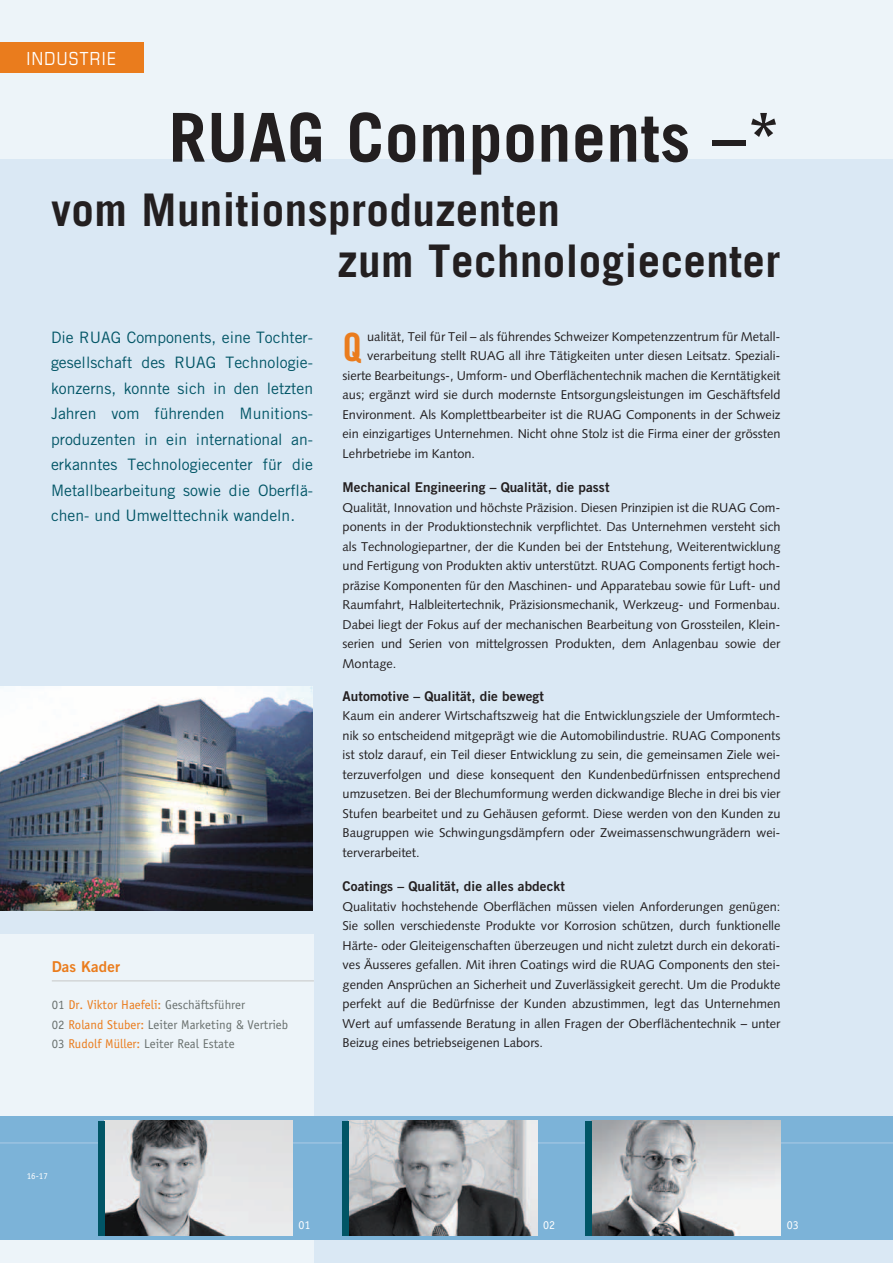
<style>
.page{position:relative;width:893px;height:1263px;background:#dae8f4}
.page>*{position:absolute;margin:0;border:0;box-sizing:border-box;transform-origin:0 0}
.t1{font:700 67.5px "Trade Gothic";letter-spacing:.01em;color:#231f20}
.t2{font:700 45px "Trade Gothic";letter-spacing:.01em;color:#231f20}
.Grundtext_2sp{font:39px "Trade Gothic Bold Cond Twenty";color:#ea7c1d}
.t3{font:condensed 18px "Eurostile";letter-spacing:.075em;color:#fff}
.Lead{font:15.75px/25.5px "Trade Gothic";color:#015566;text-align:justify}
.Grundtext_2sp-2{font:15px "Trade Gothic Bold Two";letter-spacing:.01em;color:#ea7c1d}
.Grundtext_2sp-3{font:13.5px "Trade Gothic Bold Two";letter-spacing:.005em;color:#231f20}
.Grundtext_2sp-4{font:12.75px/19.5px "Syntax";color:#231f20;text-align:justify}
.t4{font:12.75px "Officina Sans";color:#6a716f}
.t5{font:12px "Officina Sans";color:#fff}
.t6{font:9px "Officina Sans";color:#fff}
.s1{color:#ea7c1d}
</style>
<div class="page">
<div style="left:0;top:935px;width:314px;height:328px;background:#edf4f9"></div>
<div style="left:0;top:0;width:893px;height:158px;background:#edf4f9"></div>
<div style="left:0;top:1116px;width:893px;height:123px;background:#7cb3d8"></div>
<hr style="left:0;top:1142px;width:893px;height:2px;background:#9cc3e1">
<div style="left:0;top:42px;width:143px;height:31px;background:#ea7c1d"></div>
<img style="left:104px;top:1120px;width:189px;height:115px">
<div style="left:98px;top:1121px;width:6px;height:114px;background:#015566"></div>
<img style="left:592px;top:1120px;width:188px;height:115px">
<div style="left:586px;top:1121px;width:6px;height:114px;background:#015566"></div>
<img style="left:349px;top:1120px;width:188px;height:115px">
<div style="left:343px;top:1121px;width:6px;height:114px;background:#015566"></div>
<hr style="left:52px;top:980px;width:262px;height:1px;background:#c6c7c6">
<img style="left:0;top:686px;width:312px;height:224px">
<p class="t3" style="left:26px;top:48px;width:91px">INDUSTRIE</p>
<p class="t1" style="left:169px;top:96px;width:613px">RUAG Components –*</p>
<p class="t2" style="left:51px;top:182px;width:511px">vom Munitionsproduzenten</p>
<p class="t2" style="left:338px;top:233px;width:444px">zum Technologiecenter</p>
<p class="Lead" style="left:51px;top:324px;width:264px">Die RUAG Components, eine Tochter&shy;gesellschaft des RUAG Technologie&shy;konzerns, konnte sich in den letzten Jahren vom führenden Munitions&shy;produzenten in ein international an&shy;erkanntes Technologiecenter für die Metallbearbeitung sowie die Oberflä&shy;chen- und Umwelttechnik wandeln.</p>
<p class="Grundtext_2sp-2" style="left:52px;top:957px;width:70px">Das Kader</p>
<p class="t4" style="left:52px;top:997px;width:195px">01 <span class="s1">Dr. Viktor Haefeli:</span> Geschäftsführer</p>
<p class="t4" style="left:52px;top:1017px;width:238px">02 <span class="s1">Roland Stuber:</span> Leiter Marketing &amp; Vertrieb</p>
<p class="t4" style="left:52px;top:1036px;width:184px">03 <span class="s1">Rudolf Müller:</span> Leiter Real Estate</p>
<p class="Grundtext_2sp-4" style="left:367px;top:326px;width:415px">ualität, Teil für Teil – als führendes Schweizer Kompetenzzentrum für Metall-</p>
<p class="Grundtext_2sp-4" style="left:367px;top:346px;width:415px">verarbeitung stellt RUAG all ihre Tätigkeiten unter diesen Leitsatz. Speziali-</p>
<p class="Grundtext_2sp-4" style="left:343px;top:365px;width:439px">sierte Bearbeitungs-, Umform- und Oberflächentechnik machen die Kerntätigkeit</p>
<p class="Grundtext_2sp-4" style="left:343px;top:385px;width:439px">aus; ergänzt wird sie durch modernste Entsorgungsleistungen im Geschäftsfeld</p>
<p class="Grundtext_2sp-4" style="left:343px;top:404px;width:439px">Environment. Als Komplettbearbeiter ist die RUAG Components in der Schweiz</p>
<p class="Grundtext_2sp-4" style="left:343px;top:424px;width:439px">ein einzigartiges Unternehmen. Nicht ohne Stolz ist die Firma einer der grössten</p>
<p class="Grundtext_2sp-4" style="left:343px;top:443px;width:134px">Lehrbetriebe im Kanton.</p>
<p class="Grundtext_2sp-3" style="left:343px;top:479px;width:268px">Mechanical Engineering – Qualität, die passt</p>
<p class="Grundtext_2sp-4" style="left:343px;top:497px;width:439px">Qualität, Innovation und höchste Präzision. Diesen Prinzipien ist die RUAG Com&shy;ponents in der Produktionstechnik verpflichtet. Das Unternehmen versteht sich als Technologiepartner, der die Kunden bei der Entstehung, Weiterentwicklung und Fertigung von Produkten aktiv unterstützt. RUAG Components fertigt hoch&shy;präzise Komponenten für den Maschinen- und Apparatebau sowie für Luft- und Raumfahrt, Halbleitertechnik, Präzisionsmechanik, Werkzeug- und Formenbau.<br>Dabei liegt der Fokus auf der mechanischen Bearbeitung von Grossteilen, Klein&shy;serien und Serien von mittelgrossen Produkten, dem Anlagenbau sowie der Montage.</p>
<p class="Grundtext_2sp-3" style="left:343px;top:687px;width:203px">Automotive – Qualität, die bewegt</p>
<p class="Grundtext_2sp-4" style="left:343px;top:706px;width:439px">Kaum ein anderer Wirtschaftszweig hat die Entwicklungsziele der Umformtech&shy;nik so entscheidend mitgeprägt wie die Automobilindustrie. RUAG Components ist stolz darauf, ein Teil dieser Entwicklung zu sein, die gemeinsamen Ziele wei&shy;terzuverfolgen und diese konsequent den Kundenbedürfnissen entsprechend umzusetzen. Bei der Blechumformung werden dickwandige Bleche in drei bis vier Stufen bearbeitet und zu Gehäusen geformt. Diese werden von den Kunden zu Baugruppen wie Schwingungsdämpfern oder Zweimassenschwungrädern wei&shy;terverarbeitet.</p>
<p class="Grundtext_2sp-3" style="left:343px;top:878px;width:224px">Coatings – Qualität, die alles abdeckt</p>
<p class="Grundtext_2sp-4" style="left:343px;top:896px;width:439px">Qualitativ hochstehende Oberflächen müssen vielen Anforderungen genügen:<br>Sie sollen verschiedenste Produkte vor Korrosion schützen, durch funktionelle Härte- oder Gleiteigenschaften überzeugen und nicht zuletzt durch ein dekorati&shy;ves Äusseres gefallen. Mit ihren Coatings wird die RUAG Components den stei&shy;genden Ansprüchen an Sicherheit und Zuverlässigkeit gerecht. Um die Produkte perfekt auf die Bedürfnisse der Kunden abzustimmen, legt das Unternehmen Wert auf umfassende Beratung in allen Fragen der Oberflächentechnik – unter Beizug eines betriebseigenen Labors.</p>
<p class="Grundtext_2sp" style="left:343px;top:324px;width:21px">Q</p>
<p class="t6" style="left:27px;top:1171px;width:23px">16-17</p>
<p class="t5" style="left:299px;top:1218px;width:13px">01</p>
<p class="t5" style="left:543px;top:1218px;width:13px">02</p>
<p class="t5" style="left:787px;top:1218px;width:13px">03</p>
</div>
